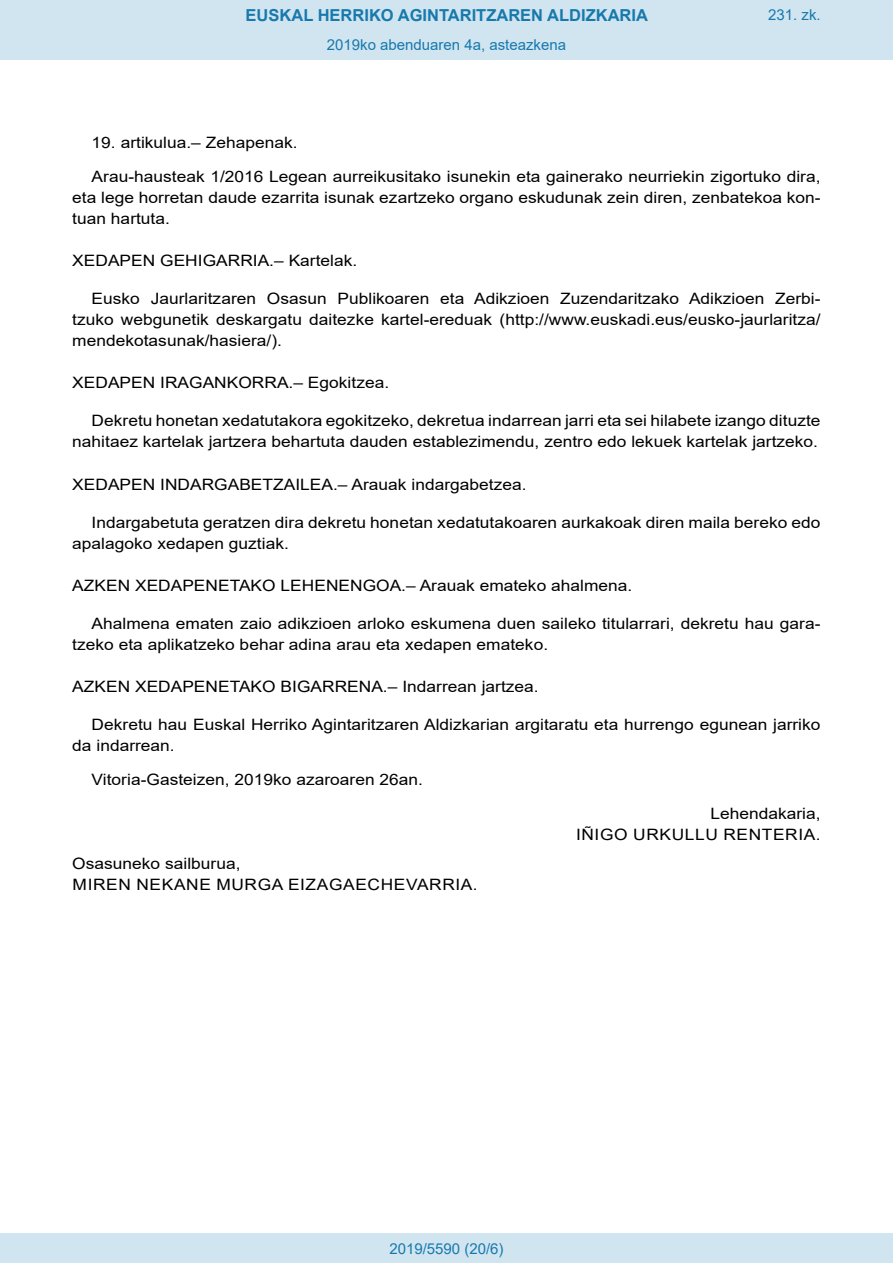
<style>
.page{position:relative;width:893px;height:1263px;background:#fff}
.page>*{position:absolute;margin:0;border:0;box-sizing:border-box;transform-origin:0 0}
.t1{font:700 16.5px "Arial";color:#1879ad}
.BOPVDetalle{font:15.6px/21px "Arial";color:#000;scale:1.11 1}
.BOPVDisposicionTitul{font:15.6px "Arial";color:#000;scale:1.11 1}
.BOPVFirmaLugFec{font:15.6px "Arial";color:#000;scale:1.11 1}
.BOPVFirmaNombre{font:15.6px "Arial";letter-spacing:.035em;color:#000;scale:1.11 1}
.BOPVNombreLehen2{font:15.6px "Arial";letter-spacing:.035em;color:#000;scale:1.11 1}
.BOPVFirmaPuesto{font:15.6px "Arial";color:#000;scale:1.11 1}
.BOPVPuestoLehen2{font:15.6px "Arial";color:#000;scale:1.11 1}
.Paginacion_Centro{font:15px "Arial";color:#1879ad}
</style>
<div class="page">
<div style="left:0;top:0;width:893px;height:60px;background:#d0e5f0"></div>
<div style="left:0;top:1233px;width:893px;height:30px;background:#d0e5f0"></div>
<p class="t1" style="left:246px;top:3px;width:404px">EUSKAL HERRIKO AGINTARITZAREN ALDIZKARIA</p>
<p class="Paginacion_Centro" style="left:327px;top:35px;width:241px">2019ko abenduaren 4a, asteazkena</p>
<p class="Paginacion_Centro" style="left:768px;top:5px;width:54px">231. zk.</p>
<p class="BOPVDetalle" style="left:92px;top:132px;width:187px">19. artikulua.– Zehapenak.</p>
<p class="BOPVDetalle" style="left:72px;top:166px;width:676px;text-align:justify;text-indent:19px">Arau-hausteak 1/2016 Legean aurreikusitako isunekin eta gainerako neurriekin zigortuko dira, eta lege horretan daude ezarrita isunak ezartzeko organo eskudunak zein diren, zenbatekoa kon&shy;tuan hartuta.</p>
<p class="BOPVDisposicionTitul" style="left:72px;top:250px;width:258px">XEDAPEN GEHIGARRIA.– Kartelak.</p>
<p class="BOPVDetalle" style="left:72px;top:288px;width:676px;text-align:justify;text-indent:19px">Eusko Jaurlaritzaren Osasun Publikoaren eta Adikzioen Zuzendaritzako Adikzioen Zerbi&shy;tzuko webgunetik deskargatu daitezke kartel-ereduak (http://www.euskadi.eus/eusko-jaurlaritza/ mendekotasunak/hasiera/).</p>
<p class="BOPVDisposicionTitul" style="left:72px;top:372px;width:287px">XEDAPEN IRAGANKORRA.– Egokitzea.</p>
<p class="BOPVDetalle" style="left:72px;top:410px;width:676px;text-align:right">Dekretu honetan xedatutakora egokitzeko, dekretua indarrean jarri eta sei hilabete izango dituzte nahitaez kartelak jartzera behartuta dauden establezimendu, zentro edo lekuek kartelak jartzeko.</p>
<p class="BOPVDisposicionTitul" style="left:72px;top:473px;width:411px">XEDAPEN INDARGABETZAILEA.– Arauak indargabetzea.</p>
<p class="BOPVDetalle" style="left:72px;top:512px;width:676px;text-indent:19px">Indargabetuta geratzen dira dekretu honetan xedatutakoaren aurkakoak diren maila bereko edo apalagoko xedapen guztiak.</p>
<p class="BOPVDisposicionTitul" style="left:72px;top:575px;width:506px">AZKEN XEDAPENETAKO LEHENENGOA.– Arauak emateko ahalmena.</p>
<p class="BOPVDetalle" style="left:72px;top:613px;width:676px;text-indent:19px">Ahalmena ematen zaio adikzioen arloko eskumena duen saileko titularrari, dekretu hau gara&shy;tzeko eta aplikatzeko behar adina arau eta xedapen emateko.</p>
<p class="BOPVDisposicionTitul" style="left:72px;top:676px;width:422px">AZKEN XEDAPENETAKO BIGARRENA.– Indarrean jartzea.</p>
<p class="BOPVDetalle" style="left:72px;top:714px;width:676px;text-indent:19px">Dekretu hau Euskal Herriko Agintaritzaren Aldizkarian argitaratu eta hurrengo egunean jarriko da indarrean.</p>
<p class="BOPVFirmaLugFec" style="left:92px;top:769px;width:300px">Vitoria-Gasteizen, 2019ko azaroaren 26an.</p>
<p class="BOPVPuestoLehen2" style="left:710px;top:802px;width:101px">Lehendakaria,</p>
<p class="BOPVNombreLehen2" style="left:576px;top:823px;width:222px">IÑIGO URKULLU RENTERIA.</p>
<p class="BOPVFirmaPuesto" style="left:72px;top:853px;width:153px">Osasuneko sailburua,</p>
<p class="BOPVFirmaNombre" style="left:73px;top:874px;width:366px">MIREN NEKANE MURGA EIZAGAECHEVARRIA.</p>
<p class="Paginacion_Centro" style="left:389px;top:1238px;width:116px">2019/5590 (20/6)</p>
</div>
